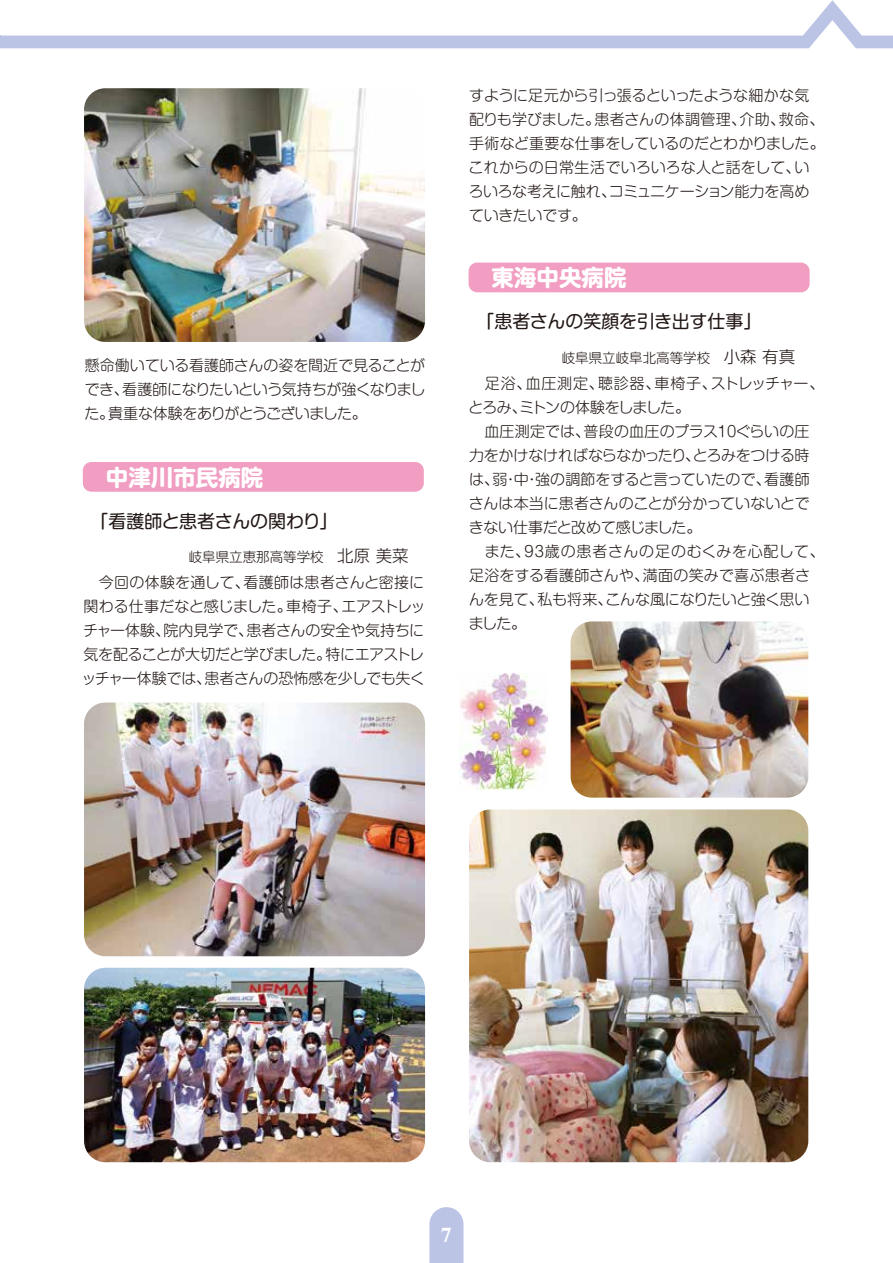
<style>
.page{position:relative;width:893px;height:1263px;background:#fff}
.page>*{position:absolute;margin:0;border:0;box-sizing:border-box;transform-origin:0 0}
.t1{font:700 22.5px "Shin M Go Pro";color:#fff}
.t2{font:700 21px "STIX General";color:#fff}
.t3{font:18px "Shin M Go Pro";letter-spacing:-.01em;color:#221815}
.t4{font:300 15px/24px "Shin M Go Pro";letter-spacing:-.015em;color:#221815}
.t5{font:300 13.5px "Shin M Go Pro";color:#221815}
.s1{font-size:16.5px}
</style>
<div class="page">
<img style="left:460px;top:673px;width:88px;height:116px">
<div style="left:469px;top:263px;width:341px;height:29px;background:#f19ec2;border-radius:9px"></div>
<div style="left:83px;top:462px;width:341px;height:30px;background:#f19ec2;border-radius:9px"></div>
<img style="left:84px;top:88px;width:341px;height:254px">
<img style="left:84px;top:702px;width:341px;height:254px">
<img style="left:469px;top:809px;width:339px;height:353px">
<img style="left:84px;top:968px;width:341px;height:194px">
<img style="left:571px;top:621px;width:237px;height:177px">
<svg style="left:0;top:0;width:893px;height:48px"></svg>
<svg style="left:429px;top:1207px;width:34px;height:56px;background:#c0c8e6"></svg>
<p class="t4" style="left:84px;top:351px;width:343px;text-align:justify">懸命働いている看護師さんの姿を間近で見ることができ、看護師になりたいという気持ちが強くなりました。貴重な体験をありがとうございました。</p>
<p class="t1" style="left:106px;top:459px;width:159px">中津川市民病院</p>
<p class="t3" style="left:91px;top:506px;width:248px">「看護師と患者さんの関わり」</p>
<p class="t5" style="left:189px;top:546px;width:221px">岐阜県立恵那高等学校　<span class="s1">北原 美菜</span></p>
<p class="t4" style="left:82px;top:569px;width:345px;text-align:justify">　今回の体験を通して、看護師は患者さんと密接に関わる仕事だなと感じました。車椅子、エアストレッチャー体験、院内見学で、患者さんの安全や気持ちに気を配ることが大切だと学びました。特にエアストレッチャー体験では、患者さんの恐怖感を少しでも失く</p>
<p class="t4" style="left:469px;top:82px;width:358px">すように足元から引っ張るといったような細かな気配りも学びました。患者さんの体調管理、介助、救命、手術など重要な仕事をしているのだとわかりました。これからの日常生活でいろいろな人と話をして、いろいろな考えに触れ、コミュニケーション能力を高めていきたいです。</p>
<p class="t1" style="left:492px;top:259px;width:136px">東海中央病院</p>
<p class="t3" style="left:476px;top:307px;width:286px">「患者さんの笑顔を引き出す仕事」</p>
<p class="t5" style="left:562px;top:347px;width:235px">岐阜県立岐阜北高等学校　<span class="s1">小森 有真</span></p>
<p class="t4" style="left:469px;top:369px;width:358px">　足浴、血圧測定、聴診器、車椅子、ストレッチャー、とろみ、ミトンの体験をしました。<br>　血圧測定では、普段の血圧のプラス10ぐらいの圧力をかけなければならなかったり、とろみをつける時は、弱・中・強の調節をすると言っていたので、看護師さんは本当に患者さんのことが分かっていないとできない仕事だと改めて感じました。<br>　また、93歳の患者さんの足のむくみを心配して、足浴をする看護師さんや、満面の笑みで喜ぶ患者さんを見て、私も将来、こんな風になりたいと強く思いました。</p>
<p class="t2" style="left:441px;top:1220px;width:12px">7</p>
</div>
